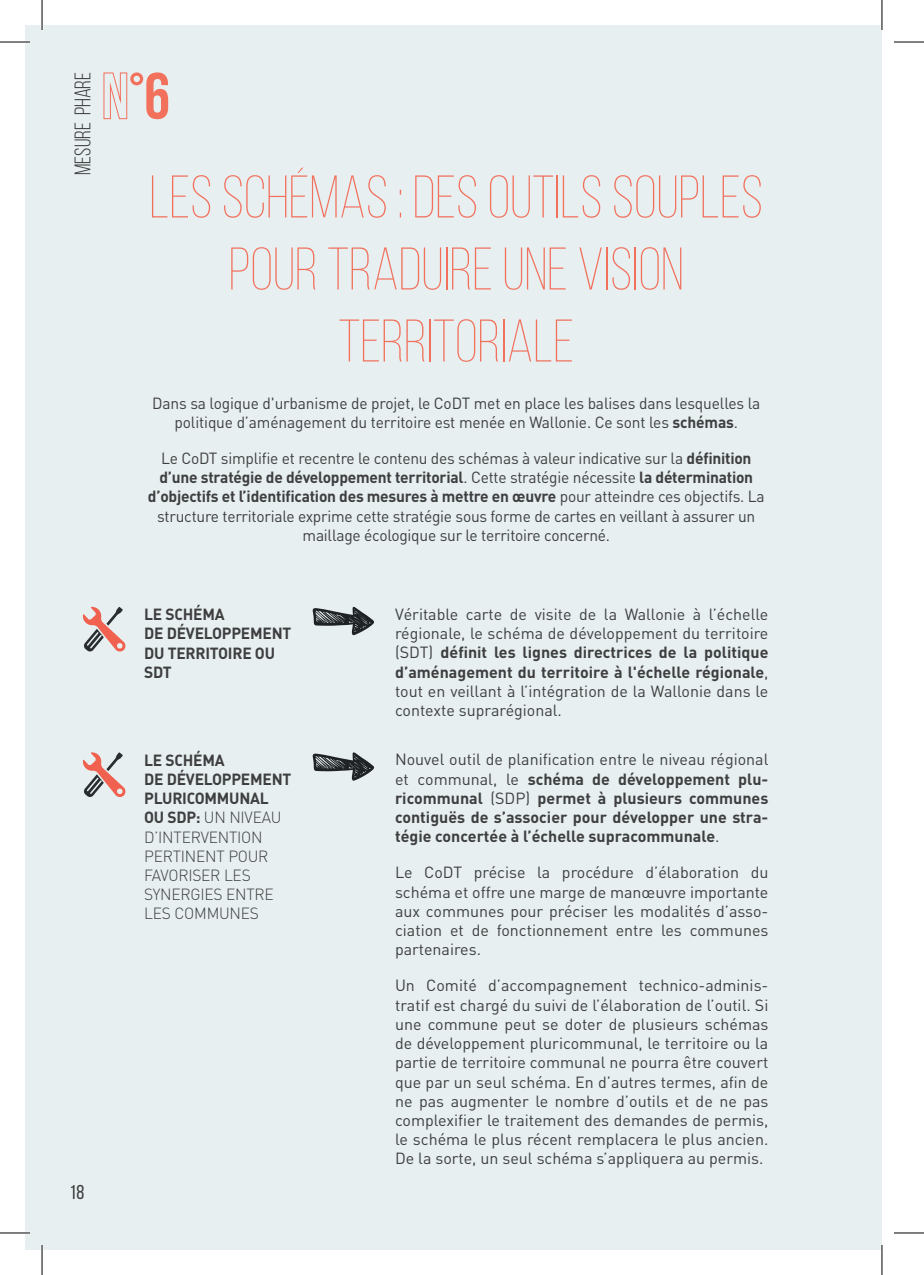
<style>
.page{position:relative;width:924px;height:1275px;background:#fff}
.page>*{position:absolute;margin:0;border:0;box-sizing:border-box;transform-origin:0 0}
.t1{font:700 65.2px "Bebas Neue";color:#f2715d}
.t2{font:300 60px/72px "Bebas Neue";color:#f2715d;text-align:center}
.t3{font:22.4px "Bebas Neue";color:#3e3e3f}
.t4{font:20px "Bebas Neue";color:#3e3e3f}
.t5{font:16px/19.2px "DIN";letter-spacing:-.01em;color:#3e3e3f;text-align:justify}
.t6{font:700 16px/19.2px "DIN";letter-spacing:-.015em;color:#3e3e3f}
.t7{font:300 16px/19.2px "DIN";letter-spacing:-.015em;color:#3e3e3f}
.s1{font-weight:700}
.s2{font-weight:400}
</style>
<div class="page">
<div style="left:25px;top:25px;width:856px;height:1225px;background:#e7eff0"></div>
<svg style="left:103px;top:72px;width:24px;height:47px"></svg>
<svg style="left:83px;top:606px;width:43px;height:46px"></svg>
<svg style="left:83px;top:752px;width:43px;height:45px"></svg>
<svg style="left:312px;top:607px;width:62px;height:28px"></svg>
<svg style="left:312px;top:752px;width:62px;height:28px"></svg>
<hr style="left:0;top:41px;width:30px;height:2px;background:#fff">
<hr style="left:0;top:1231px;width:30px;height:3px;background:#fff">
<hr style="left:41px;top:0;width:2px;height:30px;background:#fff">
<hr style="left:41px;top:1245px;width:2px;height:30px;background:#fff">
<hr style="left:880px;top:0;width:2px;height:30px;background:#fff">
<hr style="left:880px;top:1245px;width:2px;height:30px;background:#fff">
<hr style="left:0;top:42px;width:30px;height:1px;background:#000">
<hr style="left:893px;top:42px;width:30px;height:1px;background:#000">
<hr style="left:0;top:1232px;width:30px;height:1px;background:#000">
<hr style="left:893px;top:1232px;width:30px;height:1px;background:#000">
<hr style="left:42px;top:0;width:1px;height:30px;background:#000">
<hr style="left:42px;top:1245px;width:1px;height:30px;background:#000">
<hr style="left:881px;top:0;width:1px;height:30px;background:#000">
<hr style="left:881px;top:1245px;width:1px;height:30px;background:#000">
<h3 class="t3" style="left:71px;top:175px;width:104px;rotate:-90deg">Mesure phare</h3>
<h1 class="t1" style="left:129px;top:60px;width:42px">°6</h1>
<h2 class="t2" style="left:149px;top:161px;width:614px">LES SCHÉMAS : DES OUTILS SOUPLES<br>POUR TRADUIRE UNE VISION<br>TERRITORIALE</h2>
<p class="t5" style="left:152px;top:393px;width:609px;text-align:center">Dans sa logique d'urbanisme de projet, le CoDT met en place les balises dans lesquelles la politique d’aménagement du territoire est menée en Wallonie. Ce sont les <span class="s1">schémas</span>.</p>
<p class="t5" style="left:148px;top:448px;width:618px;text-align:center">Le CoDT simplifie et recentre le contenu des schémas à valeur indicative sur la <span class="s1">définition d’une stratégie de développement territorial</span>. Cette stratégie nécessite <span class="s1">la détermination d’objectifs et l’identification des mesures à mettre en œuvre</span> pour atteindre ces objectifs. La structure territoriale exprime cette stratégie sous forme de cartes en veillant à assurer un maillage écologique sur le territoire concerné.</p>
<p class="t6" style="left:144px;top:604px;width:149px">LE SCHÉMA<br>DE DÉVELOPPEMENT<br>DU TERRITOIRE OU<br>SDT</p>
<p class="t7" style="left:144px;top:750px;width:149px"><span class="s1">LE SCHÉMA<br>DE DÉVELOPPEMENT<br>PLURICOMMUNAL<br>OU SDP:</span> UN NIVEAU<br>D’INTERVENTION<br>PERTINENT POUR<br>FAVORISER LES<br>SYNERGIES ENTRE<br>LES COMMUNES</p>
<p class="t4" style="left:70px;top:1181px;width:16px">18</p>
<p class="t5" style="left:395px;top:604px;width:375px">Véritable carte de visite de la Wallonie à l’échelle régionale, le schéma de développement du territoire (SDT) <span class="s1">définit les lignes directrices de la politique d’aménagement du territoire à l'échelle régionale</span>, tout en veillant à l’intégration de la Wallonie dans le contexte suprarégional.</p>
<p class="t6" style="left:395px;top:749px;width:375px;text-align:justify"><span class="s2">Nouvel outil de planification entre le niveau régional et communal, le</span> schéma de développement plu&shy;ricommunal <span class="s2">(SDP)</span> permet à plusieurs communes contiguës de s’associer pour développer une stra&shy;tégie concertée à l’échelle supracommunale<span class="s2">.</span></p>
<p class="t5" style="left:395px;top:862px;width:375px">Le CoDT précise la procédure d’élaboration du schéma et offre une marge de manœuvre importante aux communes pour préciser les modalités d’asso&shy;ciation et de fonctionnement entre les communes partenaires.</p>
<p class="t5" style="left:395px;top:975px;width:375px">Un Comité d’accompagnement technico-adminis&shy;tratif est chargé du suivi de l’élaboration de l’outil. Si une commune peut se doter de plusieurs schémas de développement pluricommunal, le territoire ou la partie de territoire communal ne pourra être couvert que par un seul schéma. En d’autres termes, afin de ne pas augmenter le nombre d’outils et de ne pas complexifier le traitement des demandes de permis, le schéma le plus récent remplacera le plus ancien.<br>De la sorte, un seul schéma s’appliquera au permis.</p>
</div>
